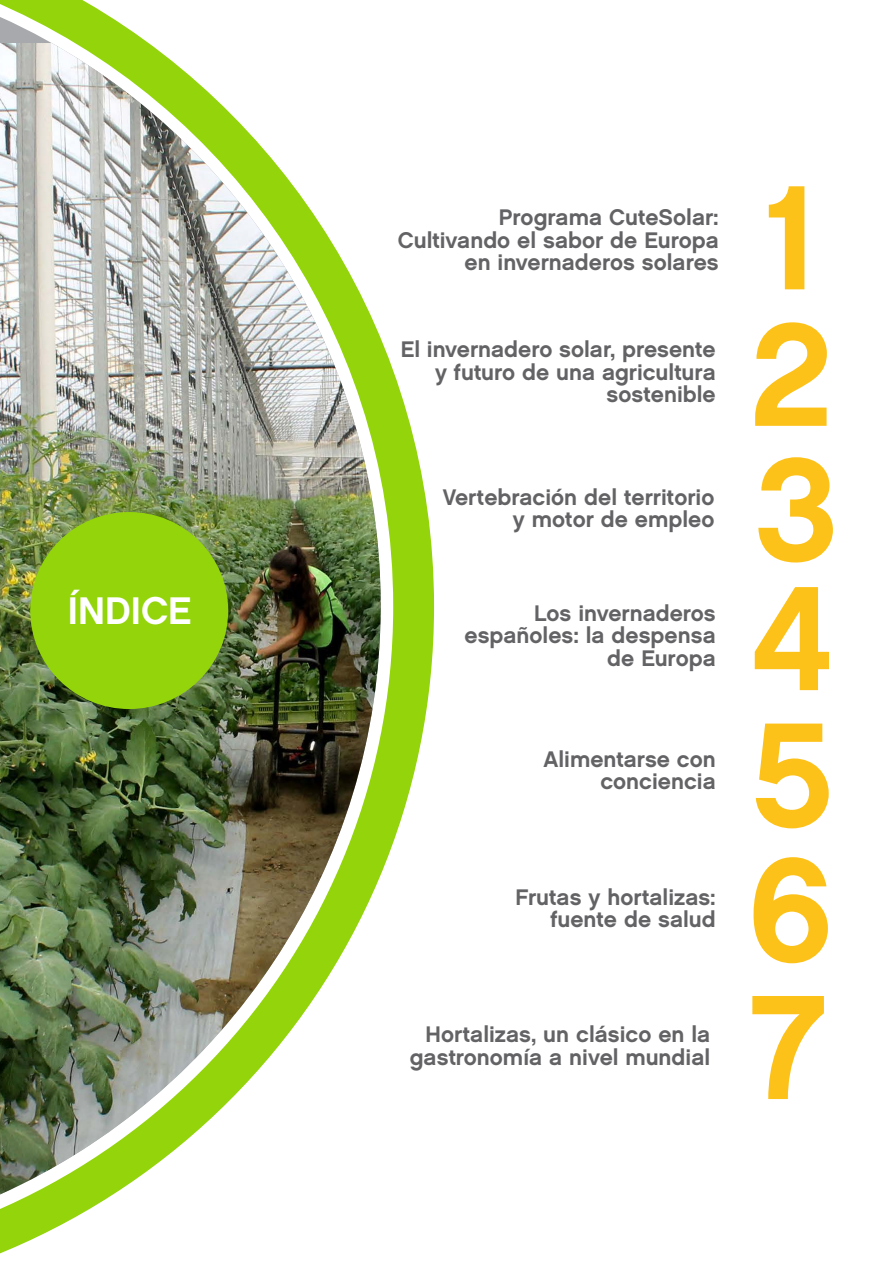
<style>
.page{position:relative;width:893px;height:1263px;background:#fff}
.page>*{position:absolute;margin:0;border:0;box-sizing:border-box;transform-origin:0 0}
.Body_Text_Style{font:148.5px "Chalet New York Nineteen Sixty";color:#fdc21a}
.Header_bold_white_ce{font:38.4px "Chalet New York Nineteen Sixty";color:#fff}
.Body_Text_Style-2{font:22.5px/22.5px "Chalet New York Nineteen Sixty";color:#636366;text-align:right}
</style>
<div class="page">
<img style="left:0;top:0;width:434px;height:1254px">
<div style="left:30px;top:512px;width:198px;height:197px;background:#93d50a;border-radius:50%"></div>
<p class="Header_bold_white_ce" style="left:68px;top:587px;width:125px">ÍNDICE</p>
<p class="Body_Text_Style-2" style="left:398px;top:206px;width:323px">Programa CuteSolar:<br>Cultivando el sabor de Europa en invernaderos solares</p>
<p class="Body_Text_Style-2" style="left:401px;top:338px;width:317px">El invernadero solar, presente y futuro de una agricultura sostenible</p>
<p class="Body_Text_Style-2" style="left:443px;top:486px;width:273px">Vertebración del territorio y motor de empleo</p>
<p class="Body_Text_Style-2" style="left:465px;top:602px;width:253px">Los invernaderos españoles: la despensa de Europa</p>
<p class="Body_Text_Style-2" style="left:543px;top:748px;width:174px">Alimentarse con conciencia</p>
<p class="Body_Text_Style-2" style="left:516px;top:886px;width:202px">Frutas y hortalizas:</p>
<p class="Body_Text_Style-2" style="left:550px;top:908px;width:167px">fuente de salud</p>
<p class="Body_Text_Style-2" style="left:410px;top:1023px;width:302px">Hortalizas, un clásico en la gastronomía a nivel mundial</p>
<p class="Body_Text_Style" style="left:762px;top:147px;width:64px">1</p>
<p class="Body_Text_Style" style="left:750px;top:284px;width:85px">2</p>
<p class="Body_Text_Style" style="left:755px;top:419px;width:84px">3</p>
<p class="Body_Text_Style" style="left:751px;top:548px;width:84px">4</p>
<p class="Body_Text_Style" style="left:752px;top:685px;width:83px">5</p>
<p class="Body_Text_Style" style="left:748px;top:819px;width:85px">6</p>
<p class="Body_Text_Style" style="left:750px;top:957px;width:78px">7</p>
</div>
